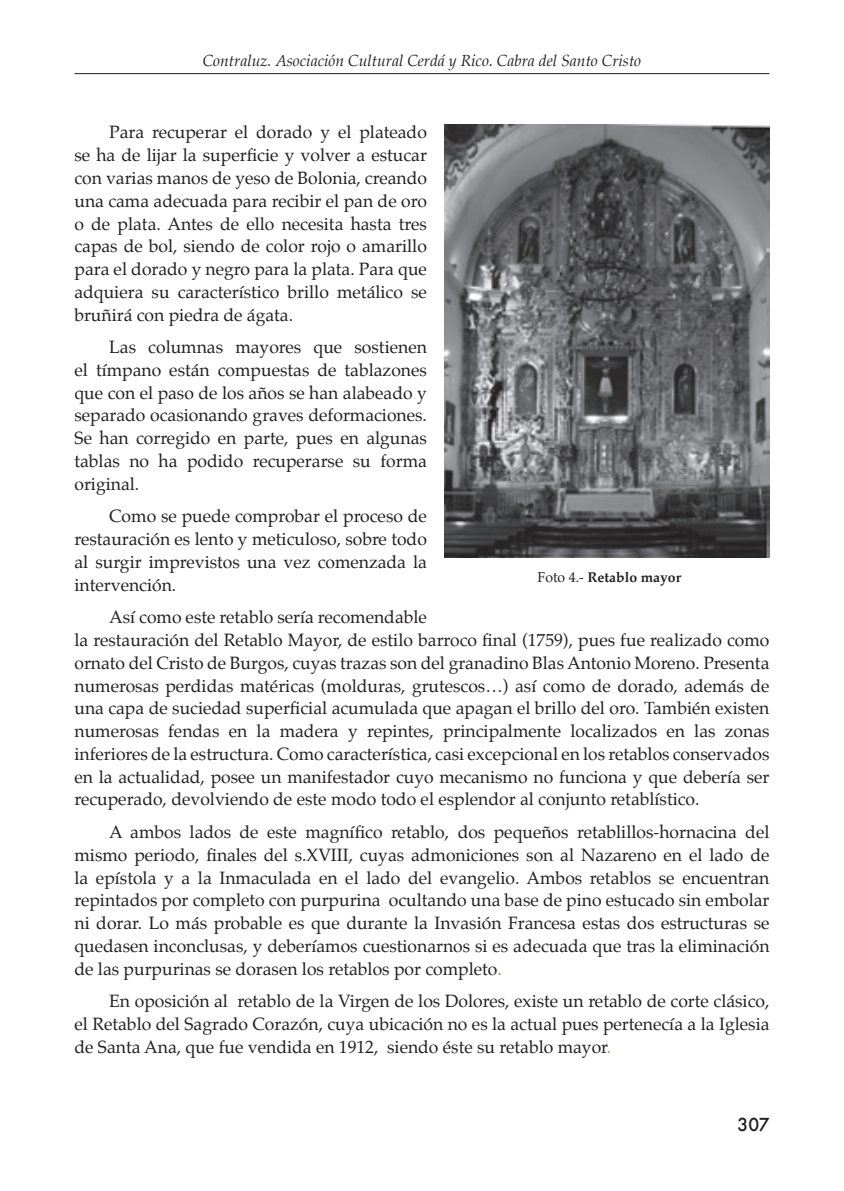
<style>
.page{position:relative;width:844px;height:1191px;background:#fff}
.page>*{position:absolute;margin:0;border:0;box-sizing:border-box;transform-origin:0 0}
.t1{font:17.5px/22.8px "Palatino";color:#231f20;text-align:justify}
.t2{font:500 17.5px "Futura";color:#231f20}
.t3{font:italic 15.75px "Palatino";color:#231f20}
.t4{font:700 14px "Palatino";color:#231f20}
.s1{color:#f36c2a}
.s2{font-weight:400}
</style>
<div class="page">
<hr style="left:74px;top:73px;width:695px;height:1px;background:#231f20">
<img style="left:444px;top:124px;width:325px;height:433px">
<p class="t3" style="left:203px;top:48px;width:440px">Contraluz. Asociación Cultural Cerdá y Rico. Cabra del Santo Cristo</p>
<p class="t1" style="left:74px;top:121px;width:354px;text-indent:35px">Para recuperar el dorado y el plateado se ha de lijar la superficie y volver a estucar con varias manos de yeso de Bolonia, creando una cama adecuada para recibir el pan de oro o de plata. Antes de ello necesita hasta tres capas de bol, siendo de color rojo o amarillo para el dorado y negro para la plata. Para que adquiera su característico brillo metálico se bruñirá con piedra de ágata.</p>
<p class="t1" style="left:74px;top:336px;width:354px;text-indent:35px">Las columnas mayores que sostienen el tímpano están compuestas de tablazones que con el paso de los años se han alabeado y separado ocasionando graves deformaciones.<br>Se han corregido en parte, pues en algunas tablas no ha podido recuperarse su forma original.</p>
<p class="t1" style="left:74px;top:505px;width:354px;text-indent:35px">Como se puede comprobar el proceso de restauración es lento y meticuloso, sobre todo al surgir imprevistos una vez comenzada la intervención.</p>
<p class="t1" style="left:74px;top:606px;width:696px;text-align:left;text-indent:35px">Así como este retablo sería recomendable<br>la restauración del Retablo Mayor, de estilo barroco final (1759), pues fue realizado como ornato del Cristo de Burgos, cuyas trazas son del granadino Blas Antonio Moreno. Presenta numerosas perdidas matéricas (molduras, grutescos…) así como de dorado, además de una capa de suciedad superficial acumulada que apagan el brillo del oro. También existen numerosas fendas en la madera y repintes, principalmente localizados en las zonas inferiores de la estructura. Como característica, casi excepcional en los retablos conservados en la actualidad, posee un manifestador cuyo mecanismo no funciona y que debería ser recuperado, devolviendo de este modo todo el esplendor al conjunto retablístico.</p>
<p class="t1" style="left:74px;top:820px;width:696px;text-indent:35px">A ambos lados de este magnífico retablo, dos pequeños retablillos-hornacina del mismo periodo, finales del s.XVIII, cuyas admoniciones son al Nazareno en el lado de la epístola y a la Inmaculada en el lado del evangelio. Ambos retablos se encuentran repintados por completo con purpurina ocultando una base de pino estucado sin embolar ni dorar. Lo más probable es que durante la Invasión Francesa estas dos estructuras se quedasen inconclusas, y deberíamos cuestionarnos si es adecuada que tras la eliminación de las purpurinas se dorasen los retablos por completo<span class="s1">.</span></p>
<p class="t1" style="left:74px;top:990px;width:696px;text-indent:35px">En oposición al retablo de la Virgen de los Dolores, existe un retablo de corte clásico, el Retablo del Sagrado Corazón, cuya ubicación no es la actual pues pertenecía a la Iglesia de Santa Ana, que fue vendida en 1912, siendo éste su retablo mayor<span class="s1">.</span></p>
<p class="t4" style="left:537px;top:565px;width:145px"><span class="s2">Foto 4.-</span> Retablo mayor</p>
<p class="t2" style="left:737px;top:1112px;width:33px">307</p>
</div>
